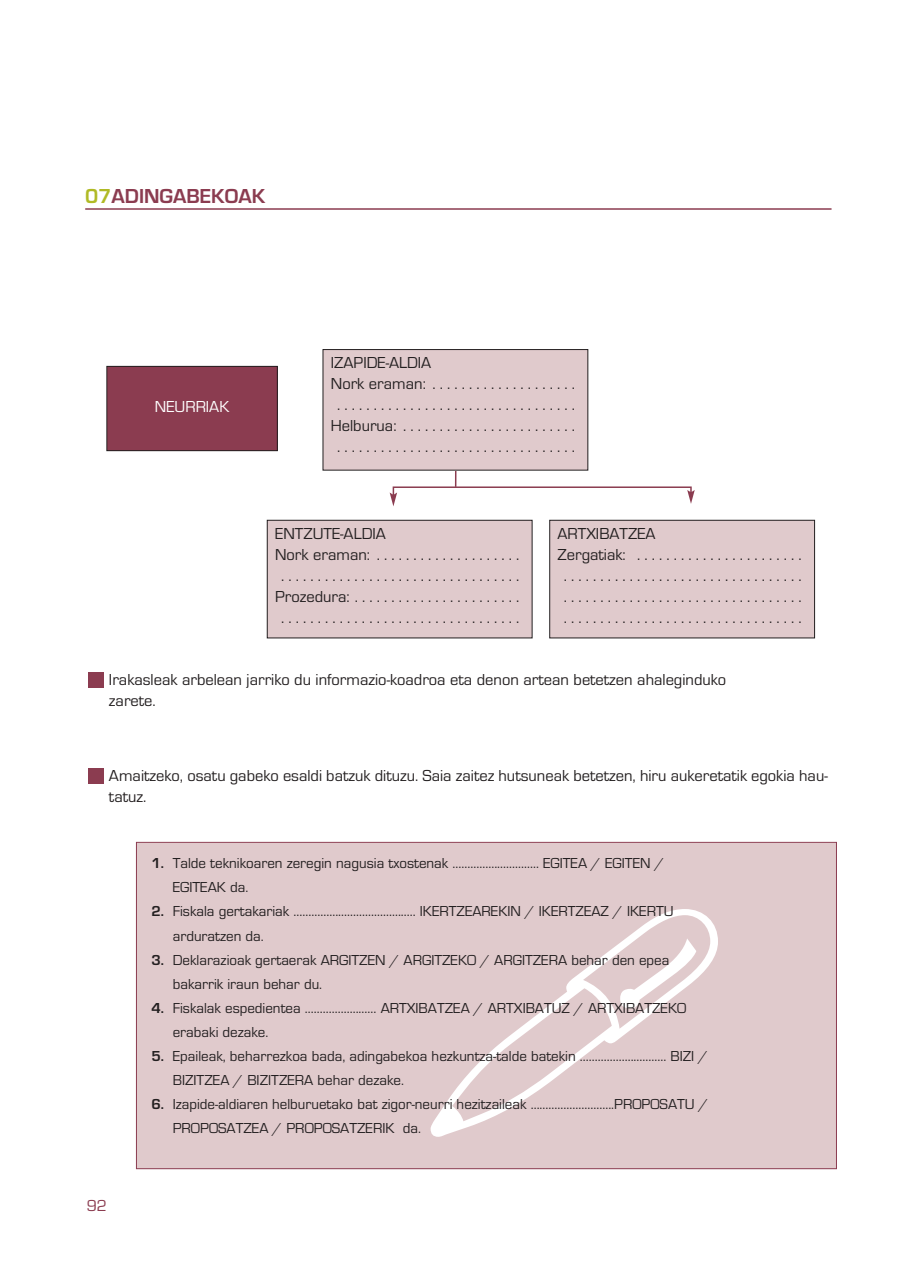
<style>
.page{position:relative;width:910px;height:1280px;background:#fff}
.page>*{position:absolute;margin:0;border:0;box-sizing:border-box;transform-origin:0 0}
.t1{font:700 21px "Eurostile";color:#8b3c50}
.t2{font:16.5px/21px "Eurostile";color:#231f20}
.t3{font:16.5px "Eurostile";color:#fff}
.t4{font:16.5px "Eurostile";color:#8b3c50}
.t5{font:15px/24px "Eurostile";color:#231f20}
.s1{color:#b0ba25}
.s2{font-weight:700}
</style>
<div class="page">
<div style="left:137px;top:843px;width:699px;height:325px;background:#e0cacc"></div>
<hr style="left:85px;top:208px;width:746px;height:2px;background:#8b3c50">
<div style="left:107px;top:366px;width:170px;height:85px;background:#8b3c50"></div>
<div style="left:106px;top:366px;width:172px;height:85px;border:1px solid #231f20"></div>
<div style="left:323px;top:350px;width:265px;height:120px;background:#e0cacc"></div>
<div style="left:323px;top:349px;width:265px;height:121px;border:1px solid #231f20"></div>
<div style="left:267px;top:520px;width:265px;height:118px;background:#e0cacc"></div>
<div style="left:267px;top:520px;width:265px;height:118px;border:1px solid #231f20"></div>
<div style="left:550px;top:520px;width:265px;height:118px;background:#e0cacc"></div>
<div style="left:549px;top:520px;width:266px;height:118px;border:1px solid #231f20"></div>
<div style="left:88px;top:672px;width:16px;height:15px;background:#8b3c50"></div>
<div style="left:88px;top:768px;width:16px;height:16px;background:#8b3c50"></div>
<svg style="left:390px;top:471px;width:305px;height:35px"></svg>
<p class="t1" style="left:85px;top:189px;width:182px"><span class="s1">07</span>ADINGABEKOAK</p>
<p class="t3" style="left:155px;top:401px;width:76px">NEURRIAK</p>
<p class="t2" style="left:331px;top:354px;width:102px">IZAPIDE-ALDIA</p>
<p class="t2" style="left:331px;top:375px;width:246px">Nork eraman: . . . . . . . . . . . . . . . . . . . .</p>
<p class="t2" style="left:337px;top:396px;width:240px">. . . . . . . . . . . . . . . . . . . . . . . . . . . . . . . . .</p>
<p class="t2" style="left:331px;top:417px;width:246px">Helburua: . . . . . . . . . . . . . . . . . . . . . . . .</p>
<p class="t2" style="left:337px;top:438px;width:240px">. . . . . . . . . . . . . . . . . . . . . . . . . . . . . . . . .</p>
<p class="t2" style="left:275px;top:525px;width:112px">ENTZUTE-ALDIA</p>
<p class="t2" style="left:275px;top:546px;width:246px">Nork eraman: . . . . . . . . . . . . . . . . . . . .</p>
<p class="t2" style="left:281px;top:567px;width:240px">. . . . . . . . . . . . . . . . . . . . . . . . . . . . . . . . .</p>
<p class="t2" style="left:275px;top:588px;width:246px">Prozedura: . . . . . . . . . . . . . . . . . . . . . . .</p>
<p class="t2" style="left:281px;top:609px;width:240px">. . . . . . . . . . . . . . . . . . . . . . . . . . . . . . . . .</p>
<p class="t2" style="left:558px;top:525px;width:100px">ARTXIBATZEA</p>
<p class="t2" style="left:558px;top:546px;width:246px">Zergatiak: . . . . . . . . . . . . . . . . . . . . . . .</p>
<p class="t2" style="left:564px;top:567px;width:240px">. . . . . . . . . . . . . . . . . . . . . . . . . . . . . . . . .</p>
<p class="t2" style="left:564px;top:588px;width:240px">. . . . . . . . . . . . . . . . . . . . . . . . . . . . . . . . .</p>
<p class="t2" style="left:564px;top:609px;width:240px">. . . . . . . . . . . . . . . . . . . . . . . . . . . . . . . . .</p>
<p class="t2" style="left:109px;top:670px;width:619px">Irakasleak arbelean jarriko du informazio-koadroa eta denon artean betetzen ahaleginduko zarete.</p>
<p class="t2" style="left:109px;top:767px;width:720px">Amaitzeko, osatu gabeko esaldi batzuk dituzu. Saia zaitez hutsuneak betetzen, hiru aukeretatik egokia hau&shy;tatuz.</p>
<p class="t4" style="left:87px;top:1200px;width:22px">92</p>
<p class="t5" style="left:173px;top:853px;width:493px;text-indent:-21px"><span class="s2">1.</span> Talde teknikoaren zeregin nagusia txostenak ……………………….. EGITEA / EGITEN /<br>EGITEAK da.</p>
<p class="t5" style="left:173px;top:901px;width:502px;text-indent:-21px"><span class="s2">2.</span> Fiskala gertakariak ………………………………….. IKERTZEAREKIN / IKERTZEAZ / IKERTU arduratzen da.</p>
<p class="t5" style="left:173px;top:949px;width:498px;text-indent:-21px"><span class="s2">3.</span> Deklarazioak gertaerak ARGITZEN / ARGITZEKO / ARGITZERA behar den epea bakarrik iraun behar du.</p>
<p class="t5" style="left:173px;top:997px;width:515px;text-indent:-21px"><span class="s2">4.</span> Fiskalak espedientea …………………… ARTXIBATZEA / ARTXIBATUZ / ARTXIBATZEKO erabaki dezake.</p>
<p class="t5" style="left:173px;top:1045px;width:537px;text-indent:-21px"><span class="s2">5.</span> Epaileak, beharrezkoa bada, adingabekoa hezkuntza-talde batekin ……………………….. BIZI /<br>BIZITZEA / BIZITZERA behar dezake.</p>
<p class="t5" style="left:173px;top:1093px;width:537px;text-indent:-21px"><span class="s2">6.</span> Izapide-aldiaren helburuetako bat zigor-neurri hezitzaileak ……………………….PROPOSATU /<br>PROPOSATZEA / PROPOSATZERIK da.</p>
</div>
